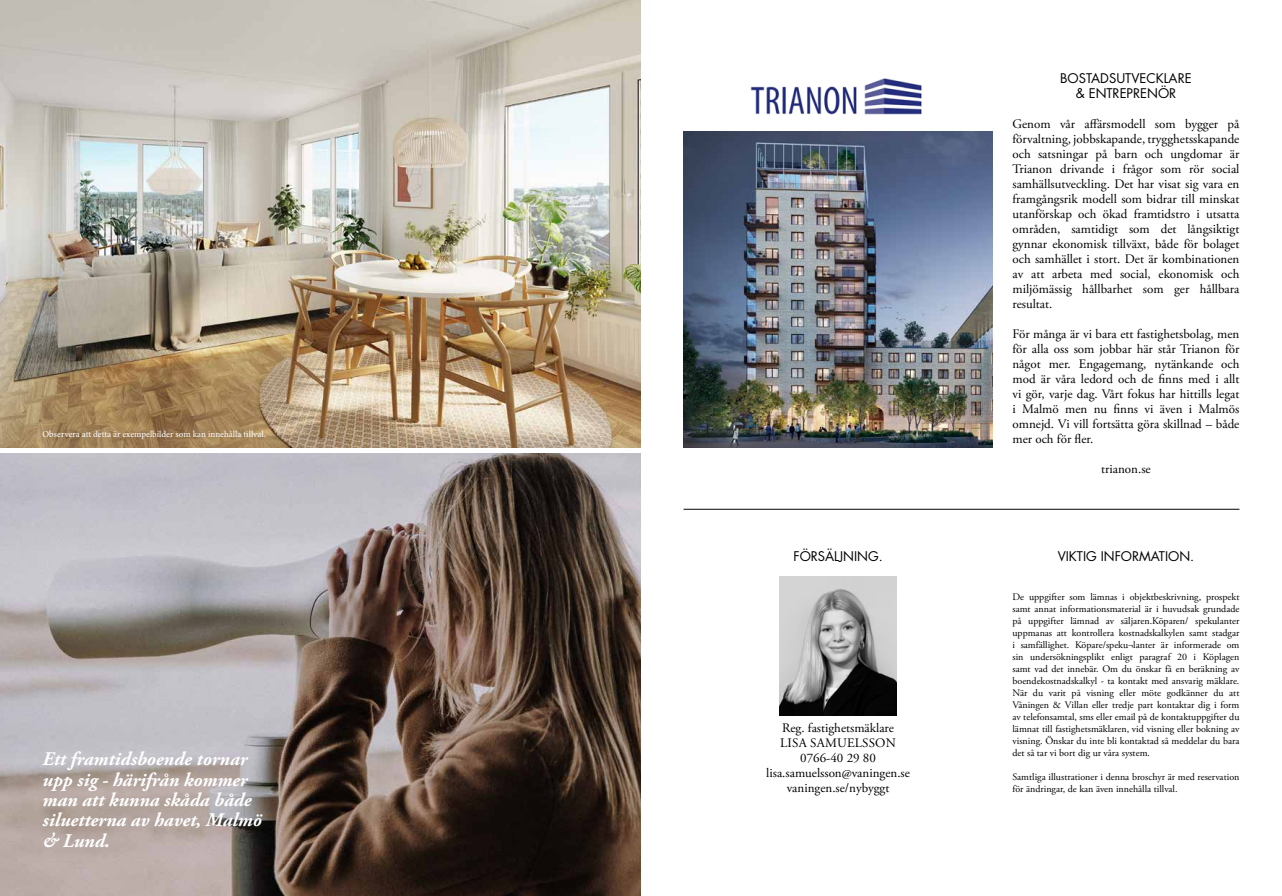
<style>
.page{position:relative;width:1282px;height:896px;background:#fff}
.page>*{position:absolute;margin:0;border:0;box-sizing:border-box;transform-origin:0 0}
.t1{font:italic 700 19.2px/20.3px "Adobe Garamond Pro";color:#fff}
.t2{font:13px/15px "Adobe Garamond Pro";color:#000;text-align:justify}
.t3{font:13px/15px "Futura";color:#000;text-align:center}
.t4{font:10px/12px "Adobe Garamond Pro";color:#000;text-align:justify}
.t5{font:9px "Minion Pro";color:#fff}
</style>
<div class="page">
<img style="left:0;top:0;width:640px;height:448px">
<img style="left:0;top:454px;width:641px;height:442px">
<hr style="left:683px;top:509px;width:556px;height:1px;background:#000">
<img style="left:742px;top:78px;width:191px;height:54px">
<img style="left:683px;top:132px;width:309px;height:316px">
<img style="left:779px;top:576px;width:117px;height:139px">
<p class="t5" style="left:43px;top:428px;width:225px">Observera att detta är exempelbilder som kan innehålla tillval.</p>
<h1 class="t1" style="left:43px;top:749px;width:221px">Ett framtidsboende tornar upp sig - härifrån kommer man att kunna skåda både siluetterna av havet, Malmö &amp; Lund.</h1>
<p class="t3" style="left:793px;top:549px;width:91px">FÖRSÄLJNING.</p>
<p class="t2" style="left:766px;top:721px;width:145px;text-align:center">Reg. fastighetsmäklare<br>LISA SAMUELSSON<br>0766-40 29 80 lisa.samuelsson@vaningen.se vaningen.se/nybyggt</p>
<p class="t3" style="left:1060px;top:71px;width:133px">BOSTADSUTVECKLARE &amp; ENTREPRENÖR</p>
<p class="t2" style="left:1012px;top:117px;width:228px">Genom vår affärsmodell som bygger på förvaltning, jobbskapande, trygghetsskapande och satsningar på barn och ungdomar är Trianon drivande i frågor som rör social samhällsutveckling. Det har visat sig vara en framgångsrik modell som bidrar till minskat utanförskap och ökad framtidstro i utsatta områden, samtidigt som det långsiktigt gynnar ekonomisk tillväxt, både för bolaget och samhället i stort. Det är kombinationen av att arbeta med social, ekonomisk och miljömässig hållbarhet som ger hållbara resultat.</p>
<p class="t2" style="left:1012px;top:327px;width:228px">För många är vi bara ett fastighetsbolag, men för alla oss som jobbar här står Trianon för något mer. Engagemang, nytänkande och mod är våra ledord och de finns med i allt vi gör, varje dag. Vårt fokus har hittills legat i Malmö men nu finns vi även i Malmös omnejd. Vi vill fortsätta göra skillnad – både mer och för fler.</p>
<p class="t2" style="left:1101px;top:462px;width:51px">trianon.se</p>
<p class="t3" style="left:1057px;top:549px;width:138px">VIKTIG INFORMATION.</p>
<p class="t4" style="left:1012px;top:591px;width:228px">De uppgifter som lämnas i objektbeskrivning, prospekt samt annat informationsmaterial är i huvudsak grundade på uppgifter lämnad av säljaren.Köparen/ spekulanter uppmanas att kontrollera kostnadskalkylen samt stadgar i samfällighet. Köpare/speku¬lanter är informerade om sin undersökningsplikt enligt paragraf 20 i Köplagen samt vad det innebär. Om du önskar få en beräkning av boendekostnadskalkyl - ta kontakt med ansvarig mäklare.<br>När du varit på visning eller möte godkänner du att Våningen &amp; Villan eller tredje part kontaktar dig i form av telefonsamtal, sms eller email på de kontaktuppgifter du lämnat till fastighetsmäklaren, vid visning eller bokning av visning. Önskar du inte bli kontaktad så meddelar du bara det så tar vi bort dig ur våra system.</p>
<p class="t4" style="left:1012px;top:771px;width:228px">Samtliga illustrationer i denna broschyr är med reservation för ändringar, de kan även innehålla tillval.</p>
</div>
